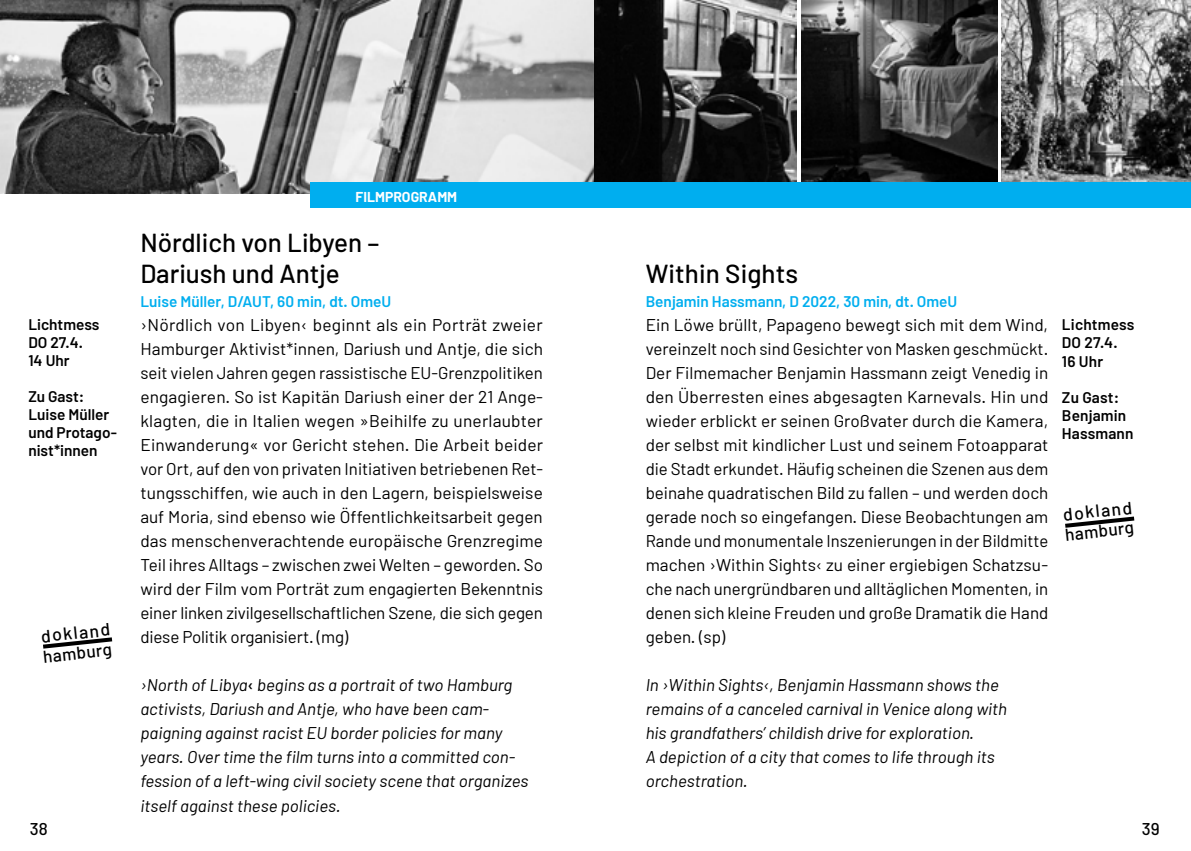
<style>
.page{position:relative;width:1191px;height:851px;background:#fff}
.page>*{position:absolute;margin:0;border:0;box-sizing:border-box;transform-origin:0 0}
.t1{font:500 26px/30.8px "Barlow";color:#000}
.t2{font:500 17.6px "Barlow";color:#000}
.t3{font:500 17.2px "Barlow";color:#000}
.t4{font:17px/24px "Barlow";letter-spacing:-.005em;color:#000;text-align:justify}
.t5{font:italic 17px/24px "Barlow";color:#000}
.t6{font:500 17px "Barlow";color:#000}
.t7{font:600 15.4px/18px "Barlow";color:#000}
.t8{font:600 15.4px "Barlow";color:#00aeef}
.t9{font:700 14px "Barlow";color:#fff}
.s1{font-weight:500;font-style:normal}
</style>
<div class="page">
<img style="left:0;top:0;width:797px;height:193px">
<svg style="left:43px;top:637px;width:70px;height:12px"></svg>
<svg style="left:1065px;top:516px;width:70px;height:12px"></svg>
<img style="left:801px;top:0;width:196px;height:181px">
<img style="left:1001px;top:0;width:190px;height:181px">
<div style="left:310px;top:181px;width:881px;height:26px;background:#00aeef"></div>
<p class="t7" style="left:28px;top:315px;width:73px">Lichtmess<br>DO 27.4.<br>14 Uhr</p>
<p class="t7" style="left:28px;top:387px;width:90px">Zu Gast:<br>Luise Müller und Protago&shy;nist*innen</p>
<p class="t2" style="left:40px;top:625px;width:71px;rotate:-6deg">dokland</p>
<p class="t3" style="left:42px;top:645px;width:70px;rotate:-6deg">hamburg</p>
<p class="t9" style="left:355px;top:188px;width:103px">FILMPROGRAMM</p>
<h1 class="t1" style="left:140px;top:227px;width:241px">Nördlich von Libyen –<br>Dariush und Antje</h1>
<p class="t8" style="left:140px;top:292px;width:252px">Luise Müller, D/AUT, 60 min, dt. OmeU</p>
<p class="t4" style="left:140px;top:312px;width:404px">›Nördlich von Libyen‹ beginnt als ein Porträt zweier Hamburger Aktivist*innen, Dariush und Antje, die sich seit vielen Jahren gegen rassistische EU-Grenzpolitiken engagieren. So ist Kapitän Dariush einer der 21 Ange&shy;klagten, die in Italien wegen »Beihilfe zu unerlaubter Einwanderung« vor Gericht stehen. Die Arbeit beider vor Ort, auf den von privaten Initiativen betriebenen Ret&shy;tungsschiffen, wie auch in den Lagern, beispielsweise auf Moria, sind ebenso wie Öffentlichkeitsarbeit gegen das menschenverachtende europäische Grenzregime Teil ihres Alltags – zwischen zwei Welten – geworden. So wird der Film vom Porträt zum engagierten Bekenntnis einer linken zivilgesellschaftlichen Szene, die sich gegen diese Politik organisiert. (mg)</p>
<p class="t5" style="left:140px;top:672px;width:390px">›North of Libya<span class="s1">‹</span> begins as a portrait of two Hamburg activists, Dariush and Antje, who have been cam&shy;paigning against racist EU border policies for many years. Over time the film turns into a committed con&shy;fession of a left-wing civil society scene that organizes itself against these policies.</p>
<h1 class="t1" style="left:645px;top:258px;width:154px">Within Sights</h1>
<p class="t8" style="left:645px;top:292px;width:313px">Benjamin Hassmann, D 2022, 30 min, dt. OmeU</p>
<p class="t4" style="left:645px;top:312px;width:404px">Ein Löwe brüllt, Papageno bewegt sich mit dem Wind, vereinzelt noch sind Gesichter von Masken geschmückt.<br>Der Filmemacher Benjamin Hassmann zeigt Venedig in den Überresten eines abgesagten Karnevals. Hin und wieder erblickt er seinen Großvater durch die Kamera, der selbst mit kindlicher Lust und seinem Fotoapparat die Stadt erkundet. Häufig scheinen die Szenen aus dem beinahe quadratischen Bild zu fallen – und werden doch gerade noch so eingefangen. Diese Beobachtungen am Rande und monumentale Inszenierungen in der Bildmitte machen ›Within Sights‹ zu einer ergiebigen Schatzsu&shy;che nach unergründbaren und alltäglichen Momenten, in denen sich kleine Freuden und große Dramatik die Hand geben. (sp)</p>
<p class="t5" style="left:645px;top:672px;width:363px">In ›Within Sights‹, Benjamin Hassmann shows the remains of a canceled carnival in Venice along with his grandfathers’ childish drive for exploration.<br>A depiction of a city that comes to life through its orchestration.</p>
<p class="t7" style="left:1062px;top:315px;width:74px">Lichtmess<br>DO 27.4.<br>16 Uhr</p>
<p class="t7" style="left:1062px;top:387px;width:73px">Zu Gast:<br>Benjamin<br>Hassmann</p>
<p class="t2" style="left:1062px;top:503px;width:71px;rotate:-6deg">dokland</p>
<p class="t3" style="left:1064px;top:524px;width:70px;rotate:-6deg">hamburg</p>
<p class="t6" style="left:30px;top:818px;width:19px">38</p>
<p class="t6" style="left:1141px;top:818px;width:19px">39</p>
</div>
